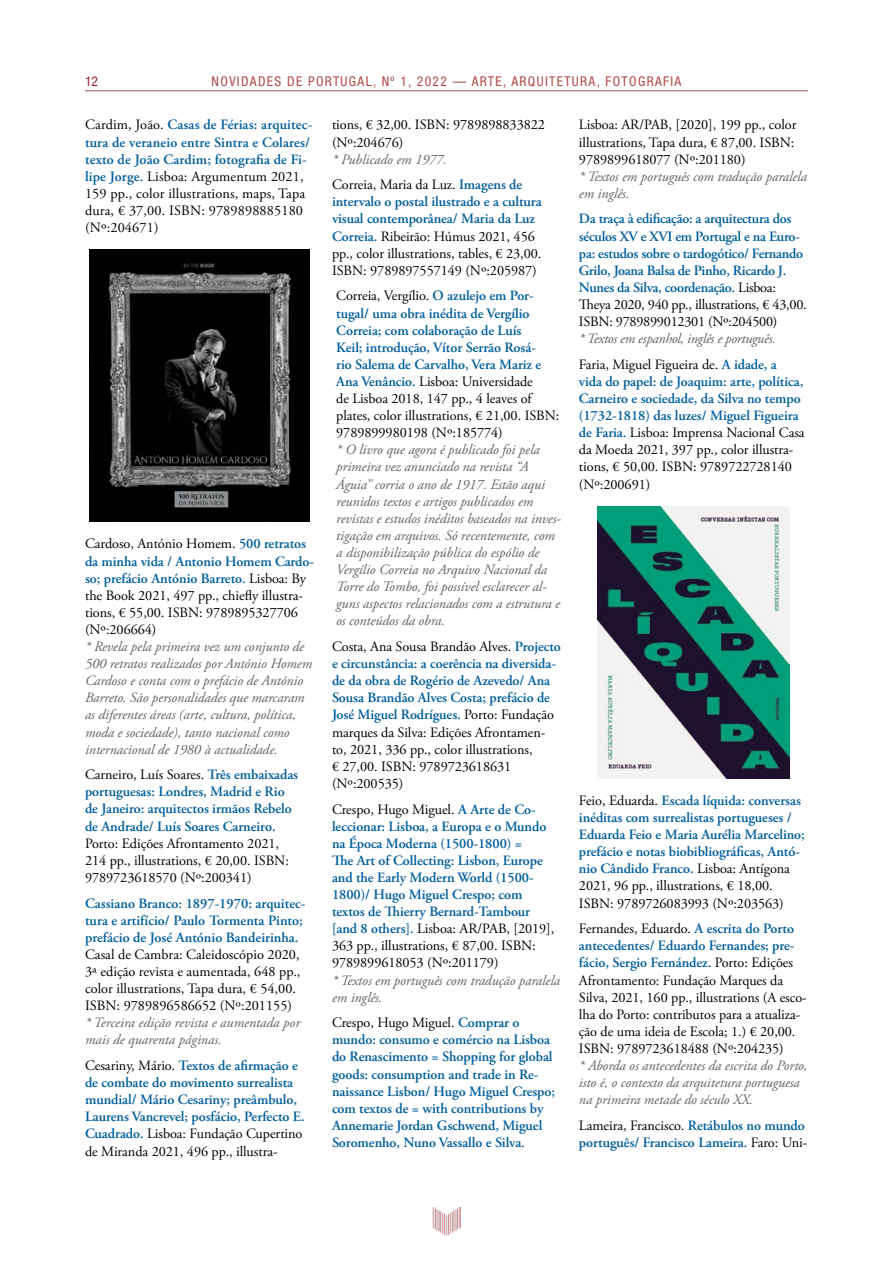
<style>
.page{position:relative;width:893px;height:1263px;background:#fff}
.page>*{position:absolute;margin:0;border:0;box-sizing:border-box;transform-origin:0 0}
.t1{font:600 14.25px/17.1px "Adobe Garamond Pro";letter-spacing:-.005em;color:#005e9d}
.t2{font:14.25px/17.1px "Adobe Garamond Pro";letter-spacing:-.005em;color:#000}
.t3{font:italic 14.25px/17.1px "Adobe Garamond Pro";letter-spacing:-.005em;color:#646363}
.t4{font:condensed 13.5px "Helvetica Neue LT Std";letter-spacing:.1em;color:#b04a4a}
.t5{font:condensed 13.5px "Helvetica Neue LT Std";color:#9f212e}
.s1{font-weight:600;color:#005e9d}
.s2{font-weight:400;color:#000}
.s3{font-style:normal;color:#000}
.s4{font-weight:600;font-style:normal;color:#005e9d}
.s5{font-style:italic;color:#646363}
</style>
<div class="page">
<img style="left:433px;top:1208px;width:27px;height:27px">
<hr style="left:85px;top:90px;width:723px;height:1px;background:#b04a4a">
<img style="left:90px;top:250px;width:219px;height:272px">
<img style="left:598px;top:506px;width:191px;height:272px">
<p class="t5" style="left:85px;top:74px;width:14px">12</p>
<p class="t4" style="left:212px;top:74px;width:471px">NOVIDADES DE PORTUGAL, Nº 1, 2022 — ARTE, ARQUITETURA, FOTOGRAFIA</p>
<p class="t2" style="left:85px;top:117px;width:229px">Cardim, João. <span class="s1">Casas de Férias: arquitec&shy;tura de veraneio entre Sintra e Colares/ texto de João Cardim; fotografia de Fi&shy;lipe Jorge.</span> Lisboa: Argumentum 2021, 159 pp., color illustrations, maps, Tapa dura, € 37,00. ISBN: 9789898885180 (Nº:204671)</p>
<p class="t2" style="left:579px;top:117px;width:219px">Lisboa: AR/PAB, [2020], 199 pp., color illustrations, Tapa dura, € 87,00. ISBN:<br>9789899618077 (Nº:201180)</p>
<p class="t3" style="left:579px;top:168px;width:230px">* Textos em português com tradução paralela em inglês.</p>
<p class="t1" style="left:579px;top:211px;width:229px">Da traça à edificação: a arquitectura dos séculos XV e XVI em Portugal e na Euro&shy;pa: estudos sobre o tardogótico/ Fernando Grilo, Joana Balsa de Pinho, Ricardo J.<br>Nunes da Silva, coordenação. <span class="s2">Lisboa:<br>Theya 2020, 940 pp., illustrations, € 43,00.<br>ISBN: 9789899012301 (Nº:204500)</span></p>
<p class="t3" style="left:579px;top:326px;width:199px;line-height:25.7px">* Textos em espanhol, inglês e português.<br><span class="s3">Faria, Miguel Figueira de.</span> <span class="s4">A idade, a</span></p>
<p class="t1" style="left:579px;top:373px;width:227px">vida do papel: de Joaquim: arte, política, Carneiro e sociedade, da Silva no tempo (1732-1818) das luzes/ Miguel Figueira de Faria. <span class="s2">Lisboa: Imprensa Nacional Casa da Moeda 2021, 397 pp., color illustra&shy;tions, € 50,00. ISBN: 9789722728140 (Nº:200691)</span></p>
<p class="t2" style="left:332px;top:117px;width:214px">tions, € 32,00. ISBN: 9789898833822 (Nº:204676)</p>
<p class="t2" style="left:332px;top:147px;width:192px;line-height:25.7px"><span class="s5">* Publicado em 1977.<br></span>Correia, Maria da Luz. <span class="s1">Imagens de</span></p>
<p class="t2" style="left:332px;top:194px;width:211px"><span class="s1">intervalo o postal ilustrado e a cultura visual contemporânea/ Maria da Luz Correia.</span> Ribeirão: Húmus 2021, 456 pp., color illustrations, tables, € 23,00.<br>ISBN: 9789897557149 (Nº:205987)</p>
<p class="t1" style="left:336px;top:287px;width:225px"><span class="s2">Correia, Vergílio.</span> O azulejo em Por&shy;tugal/ uma obra inédita de Vergílio Correia; com colaboração de Luís<br>Keil; introdução, Vítor Serrão Rosá-<br>rio Salema de Carvalho, Vera Mariz e Ana Venâncio. <span class="s2">Lisboa: Universidade<br>de Lisboa 2018, 147 pp., 4 leaves of plates, color illustrations, € 21,00. ISBN:<br>9789899980198 (Nº:185774)</span></p>
<p class="t3" style="left:336px;top:442px;width:226px">* O livro que agora é publicado foi pela primeira vez anunciado na revista “A Águia” corria o ano de 1917. Estão aqui reunidos textos e artigos publicados em revistas e estudos inéditos baseados na inves&shy;tigação em arquivos. Só recentemente, com a disponibilização pública do espólio de Vergílio Correia no Arquivo Nacional da Torre do Tombo, foi possível esclarecer al&shy;guns aspectos relacionados com a estrutura e os conteúdos da obra.</p>
<p class="t2" style="left:332px;top:638px;width:230px">Costa, Ana Sousa Brandão Alves. <span class="s1">Projecto e circunstância: a coerência na diversida&shy;de da obra de Rogério de Azevedo/ Ana Sousa Brandão Alves Costa; prefácio de José Miguel Rodrígues.</span> Porto: Fundação marques da Silva: Edições Afrontamen&shy;to, 2021, 336 pp., color illustrations,<br>€ 27,00. ISBN: 9789723618631 (Nº:200535)</p>
<p class="t1" style="left:332px;top:800px;width:224px"><span class="s2">Crespo, Hugo Miguel.</span> A Arte de Co&shy;leccionar: Lisboa, a Europa e o Mundo na Época Moderna (1500-1800) =<br>The Art of Collecting: Lisbon, Europe and the Early Modern World (1500- 1800)/ Hugo Miguel Crespo; com textos de Thierry Bernard-Tambour [and 8 others]. <span class="s2">Lisboa: AR/PAB, [2019], 363 pp., illustrations, € 87,00. ISBN:<br>9789899618053 (Nº:201179)</span></p>
<p class="t3" style="left:332px;top:972px;width:230px">* Textos em português com tradução paralela em inglês.</p>
<p class="t1" style="left:332px;top:1014px;width:225px"><span class="s2">Crespo, Hugo Miguel.</span> Comprar o mundo: consumo e comércio na Lisboa do Renascimento = Shopping for global goods: consumption and trade in Re&shy;naissance Lisbon/ Hugo Miguel Crespo; com textos de = with contributions by Annemarie Jordan Gschwend, Miguel Soromenho, Nuno Vassallo e Silva.</p>
<p class="t2" style="left:85px;top:536px;width:230px">Cardoso, António Homem. <span class="s1">500 retratos da minha vida / Antonio Homem Cardo&shy;so; prefácio António Barreto.</span> Lisboa: By the Book 2021, 497 pp., chiefly illustra&shy;tions, € 55,00. ISBN: 9789895327706 (Nº:206664)</p>
<p class="t3" style="left:85px;top:638px;width:229px">* Revela pela primeira vez um conjunto de 500 retratos realizados por António Homem Cardoso e conta com o prefácio de António Barreto. São personalidades que marcaram as diferentes áreas (arte, cultura, política, moda e sociedade), tanto nacional como internacional de 1980 à actualidade.</p>
<p class="t1" style="left:85px;top:766px;width:215px"><span class="s2">Carneiro, Luís Soares.</span> Três embaixadas portuguesas: Londres, Madrid e Rio de Janeiro: arquitectos irmãos Rebelo de Andrade/ Luís Soares Carneiro.</p>
<p class="t2" style="left:85px;top:835px;width:205px">Porto: Edições Afrontamento 2021,<br>214 pp., illustrations, € 20,00. ISBN:<br>9789723618570 (Nº:200341)</p>
<p class="t1" style="left:85px;top:895px;width:222px">Cassiano Branco: 1897-1970: arquitec&shy;tura e artifício/ Paulo Tormenta Pinto; prefácio de José António Bandeirinha.</p>
<p class="t2" style="left:85px;top:946px;width:217px">Casal de Cambra: Caleidoscópio 2020, 3ª edição revista e aumentada, 648 pp., color illustrations, Tapa dura, € 54,00.<br>ISBN: 9789896586652 (Nº:201155)</p>
<p class="t3" style="left:85px;top:1014px;width:217px">* Terceira edição revista e aumentada por mais de quarenta páginas.</p>
<p class="t1" style="left:85px;top:1057px;width:221px"><span class="s2">Cesariny, Mário.</span> Textos de afirmação e de combate do movimento surrealista mundial/ Mário Cesariny; preâmbulo, Laurens Vancrevel; posfácio, Perfecto E.<br>Cuadrado. <span class="s2">Lisboa: Fundação Cupertino de Miranda 2021, 496 pp., illustra-</span></p>
<p class="t1" style="left:579px;top:792px;width:227px"><span class="s2">Feio, Eduarda.</span> Escada líquida: conversas inéditas com surrealistas portugueses / Eduarda Feio e Maria Aurélia Marcelino; prefácio e notas biobibliográficas, Antó&shy;nio Cândido Franco. <span class="s2">Lisboa: Antígona 2021, 96 pp., illustrations, € 18,00.<br>ISBN: 9789726083993 (Nº:203563)</span></p>
<p class="t2" style="left:579px;top:921px;width:229px">Fernandes, Eduardo. <span class="s1">A escrita do Porto antecedentes/ Eduardo Fernandes; pre&shy;fácio, Sergio Fernández.</span> Porto: Edições Afrontamento: Fundação Marques da Silva, 2021, 160 pp., illustrations (A esco&shy;lha do Porto: contributos para a atualiza&shy;ção de uma ideia de Escola; 1.) € 20,00.<br>ISBN: 9789723618488 (Nº:204235)</p>
<p class="t3" style="left:579px;top:1057px;width:230px">* Aborda os antecedentes da escrita do Porto, isto é, o contexto da arquitetura portuguesa na primeira metade do século XX.</p>
<p class="t1" style="left:579px;top:1117px;width:230px"><span class="s2">Lameira, Francisco.</span> Retábulos no mundo português/ Francisco Lameira. <span class="s2">Faro: Uni-</span></p>
</div>
